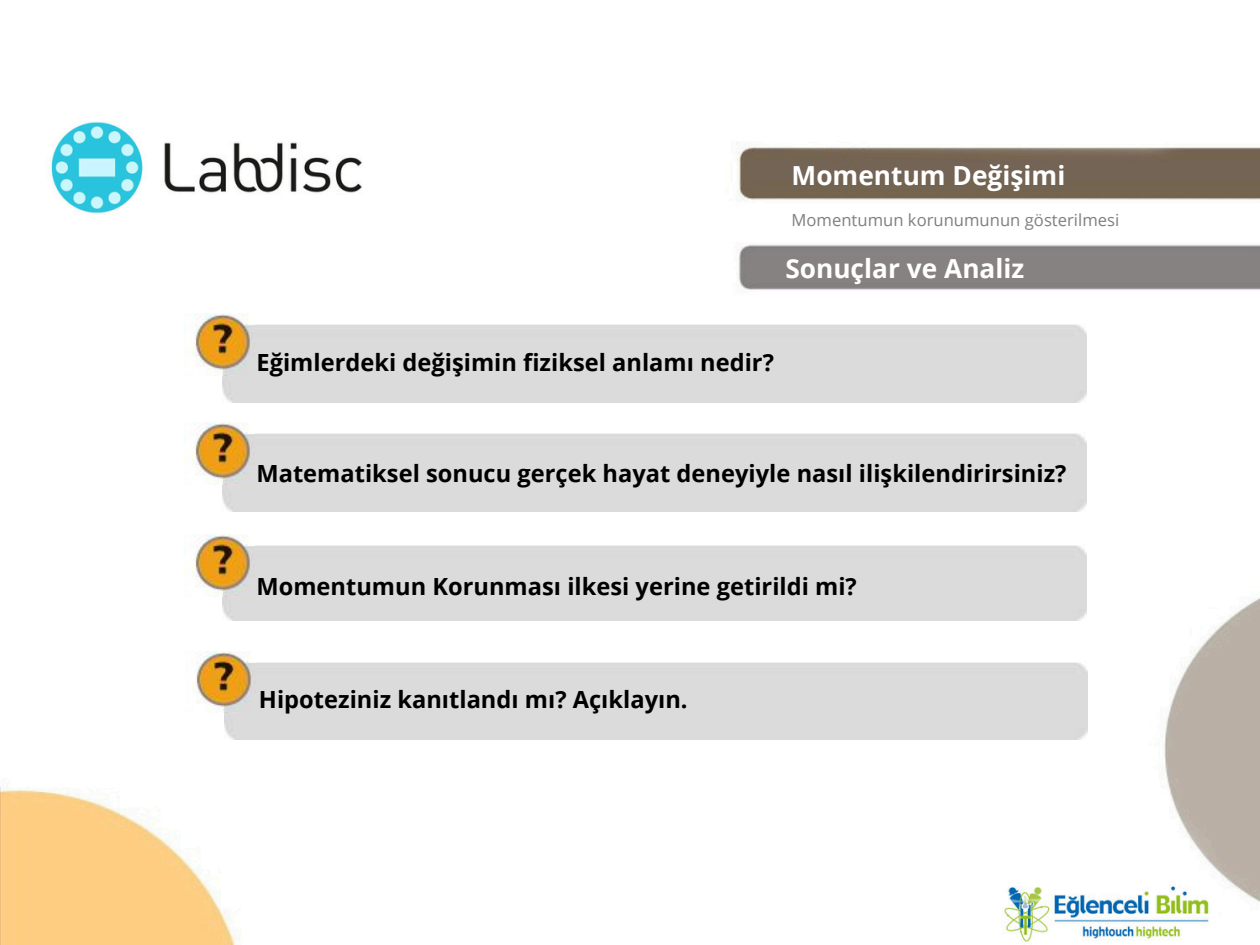
<style>
.page{position:relative;width:1260px;height:945px;background:#fff}
.page>*{position:absolute;margin:0;border:0;box-sizing:border-box;transform-origin:0 0}
.t1{font:700 26.25px "Open Sans";color:#fff}
.t2{font:700 23.62px "Open Sans";color:#000}
.t3{font:16.62px "Open Sans";color:#7f7f7f}
</style>
<div class="page">
<img style="left:0;top:121px;width:1260px;height:824px">
<div style="left:223px;top:324px;width:864px;height:78px;background:#dbdbdb"></div>
<img style="left:185px;top:314px;width:69px;height:61px">
<div style="left:223px;top:433px;width:864px;height:79px;background:#dbdbdb"></div>
<img style="left:185px;top:423px;width:69px;height:62px">
<div style="left:223px;top:545px;width:864px;height:76px;background:#dbdbdb"></div>
<img style="left:185px;top:535px;width:69px;height:61px">
<div style="left:224px;top:661px;width:864px;height:79px;background:#dbdbdb"></div>
<img style="left:186px;top:651px;width:69px;height:62px">
<p class="t1" style="left:792px;top:157px;width:275px">Momentum Değişimi</p>
<h2 class="t3" style="left:792px;top:208px;width:329px">Momentumun korunumunun gösterilmesi</h2>
<h2 class="t1" style="left:785px;top:250px;width:241px">Sonuçlar ve Analiz</h2>
<p class="t2" style="left:256px;top:346px;width:519px">Eğimlerdeki değişimin fiziksel anlamı nedir?</p>
<p class="t2" style="left:256px;top:457px;width:812px">Matematiksel sonucu gerçek hayat deneyiyle nasıl ilişkilendirirsiniz?</p>
<h2 class="t2" style="left:256px;top:569px;width:602px">Momentumun Korunması ilkesi yerine getirildi mi?</h2>
<p class="t2" style="left:259px;top:683px;width:430px">Hipoteziniz kanıtlandı mı? Açıklayın.</p>
</div>
